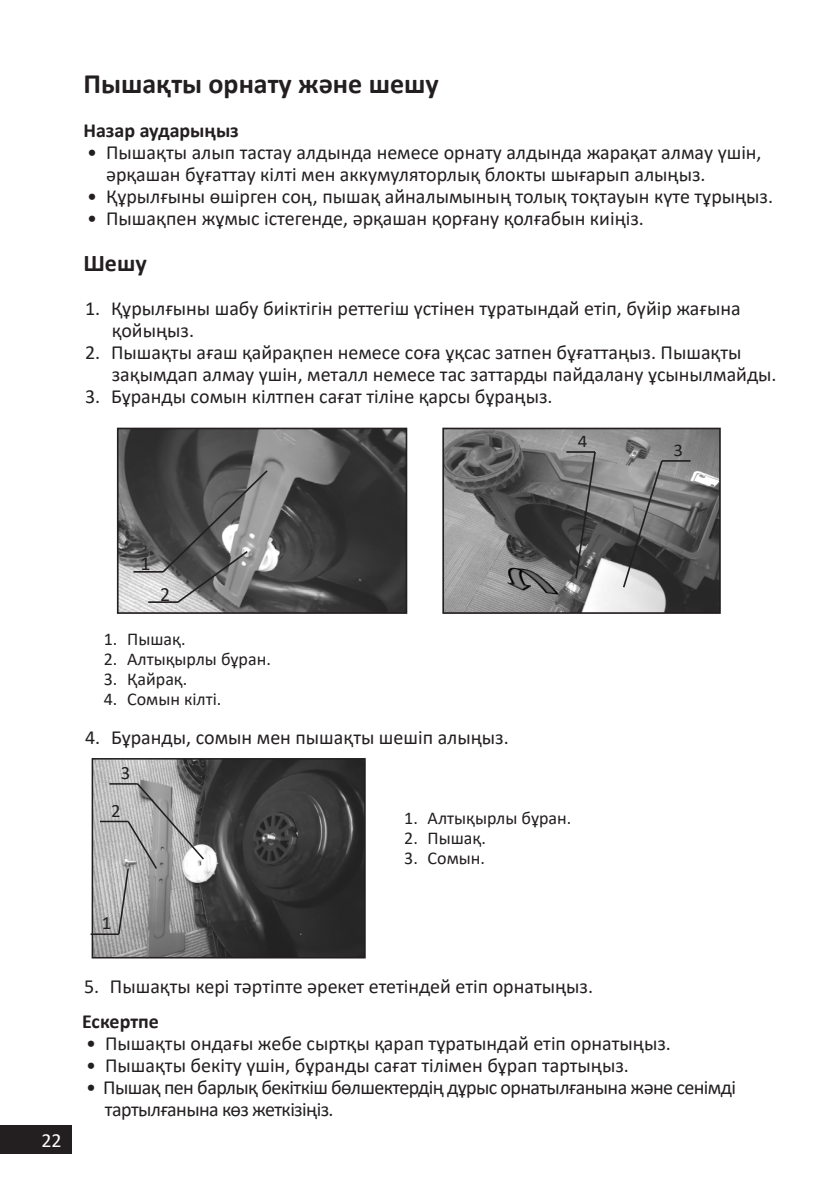
<style>
.page{position:relative;width:840px;height:1191px;background:#fff}
.page>*{position:absolute;margin:0;border:0;box-sizing:border-box;transform-origin:0 0}
.Заголовок_14{font:700 28px "Calibri";color:#231f20}
.Заголовок_12{font:700 24px "Calibri";color:#231f20}
.t1{font:20.2px "Calibri";color:#231f20}
.t2{font:20px/22px "Calibri";color:#231f20}
.t3{font:20px/22px "Calibri";letter-spacing:-.03em;color:#231f20}
.t4{font:700 20px "Calibri";color:#231f20}
.t5{font:20px "Calibri";color:#fff}
.t6{font:18.8px "Calibri";color:#231f20}
.t7{font:18px "Calibri";color:#231f20}
.t8{font:17.8px "Calibri";color:#231f20;scale:1.07 1}
</style>
<div class="page">
<div style="left:0;top:1125px;width:72px;height:29px;background:#231f20"></div>
<img style="left:445px;top:430px;width:272px;height:181px">
<div style="left:442px;top:427px;width:278px;height:187px;border:2px solid #231f20"></div>
<img style="left:120px;top:430px;width:284px;height:181px">
<div style="left:117px;top:427px;width:290px;height:187px;border:2px solid #231f20"></div>
<img style="left:488px;top:567px;width:73px;height:28px">
<svg style="left:621px;top:459px;width:42px;height:130px;background:#787878"></svg>
<hr style="left:661px;top:460px;width:29px;height:2px;background:#231f20">
<hr style="left:133px;top:571px;width:30px;height:1px;background:#231f20">
<svg style="left:161px;top:468px;width:108px;height:136px;background:#6d6d6d"></svg>
<hr style="left:148px;top:601px;width:30px;height:2px;background:#231f20">
<svg style="left:573px;top:450px;width:23px;height:130px;background:#616161"></svg>
<hr style="left:566px;top:451px;width:28px;height:2px;background:#231f20">
<img style="left:95px;top:761px;width:267px;height:194px">
<div style="left:92px;top:758px;width:273px;height:200px;border:2px solid #231f20"></div>
<hr style="left:90px;top:933px;width:29px;height:2px;background:#231f20">
<hr style="left:100px;top:820px;width:28px;height:2px;background:#231f20">
<svg style="left:109px;top:781px;width:96px;height:155px;background:#a2a2a2"></svg>
<p class="Заголовок_14" style="left:83px;top:64px;width:357px">Пышақты орнату және шешу</p>
<p class="t4" style="left:83px;top:116px;width:157px">Назар аударыңыз</p>
<p class="t2" style="left:106px;top:141px;width:656px;text-indent:-19px">• Пышақты алып тастау алдында немесе орнату алдында жарақат алмау үшін, әрқашан бұғаттау кілті мен аккумуляторлық блокты шығарып алыңыз.</p>
<p class="t2" style="left:87px;top:185px;width:687px">• Құрылғыны өшірген соң, пышақ айналымының толық тоқтауын күте тұрыңыз.</p>
<p class="t2" style="left:87px;top:207px;width:558px">• Пышақпен жұмыс істегенде, әрқашан қорғану қолғабын киіңіз.</p>
<p class="Заголовок_12" style="left:83px;top:246px;width:65px">Шешу</p>
<p class="t2" style="left:112px;top:297px;width:630px;text-indent:-27px">1. Құрылғыны шабу биіктігін реттегіш үстінен тұратындай етіп, бүйір жағына қойыңыз.</p>
<p class="t2" style="left:112px;top:341px;width:666px;text-indent:-27px">2. Пышақты ағаш қайрақпен немесе соға ұқсас затпен бұғаттаңыз. Пышақты зақымдап алмау үшін, металл немесе тас заттарды пайдалану ұсынылмайды.</p>
<p class="t2" style="left:85px;top:385px;width:468px">3. Бұранды сомын кілтпен сағат тіліне қарсы бұраңыз.</p>
<p class="t8" style="left:673px;top:438px;width:11px">3</p>
<p class="t8" style="left:577px;top:429px;width:11px">4</p>
<p class="t5" style="left:41px;top:1127px;width:22px">22</p>
<p class="t1" style="left:140px;top:549px;width:12px">1</p>
<p class="t1" style="left:160px;top:580px;width:12px">2</p>
<p class="t7" style="left:104px;top:626px;width:83px">1. Пышақ.</p>
<p class="t7" style="left:104px;top:646px;width:168px">2. Алтықырлы бұран.</p>
<p class="t7" style="left:104px;top:666px;width:85px">3. Қайрақ.</p>
<p class="t7" style="left:104px;top:686px;width:119px">4. Сомын кілті.</p>
<p class="t2" style="left:85px;top:725px;width:425px">4. Бұранды, сомын мен пышақты шешіп алыңыз.</p>
<p class="t6" style="left:121px;top:759px;width:11px">3</p>
<p class="t6" style="left:111px;top:797px;width:11px">2</p>
<p class="t6" style="left:102px;top:910px;width:11px">1</p>
<p class="t7" style="left:404px;top:806px;width:168px">1. Алтықырлы бұран.</p>
<p class="t7" style="left:404px;top:826px;width:83px">2. Пышақ.</p>
<p class="t7" style="left:404px;top:846px;width:82px">3. Сомын.</p>
<p class="t2" style="left:84px;top:975px;width:510px">5. Пышақты кері тәртіпте әрекет ететіндей етіп орнатыңыз.</p>
<p class="t4" style="left:82px;top:1007px;width:78px">Ескертпе</p>
<p class="t2" style="left:86px;top:1031px;width:586px">• Пышақты ондағы жебе сыртқы қарап тұратындай етіп орнатыңыз.</p>
<p class="t2" style="left:86px;top:1053px;width:544px">• Пышақты бекіту үшін, бұранды сағат тілімен бұрап тартыңыз.</p>
<p class="t3" style="left:105px;top:1075px;width:632px;text-indent:-19px">• Пышақ пен барлық бекіткіш бөлшектердің дұрыс орнатылғанына және сенімді тартылғанына көз жеткізіңіз.</p>
</div>
